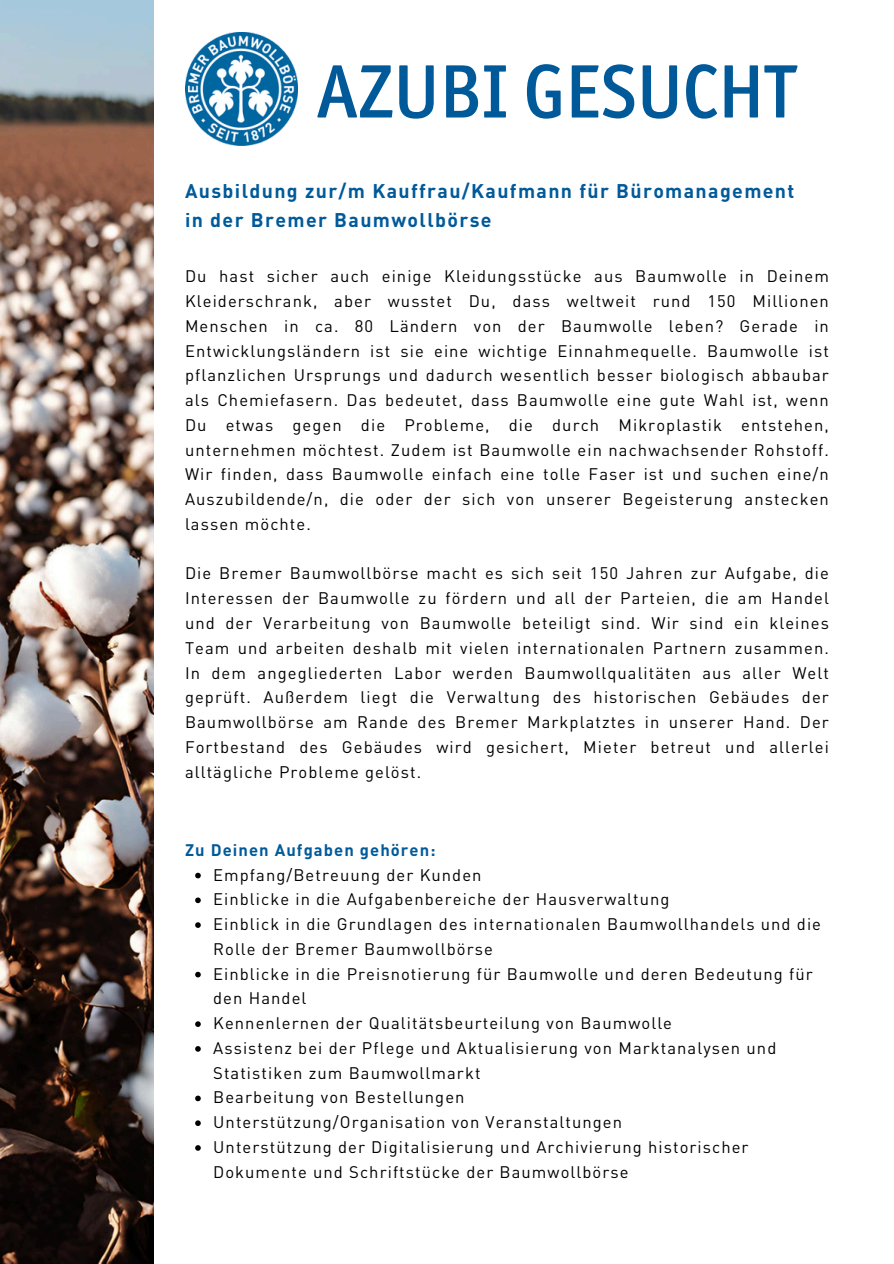
<style>
.page{position:relative;width:894px;height:1264px;background:#fff}
.page>*{position:absolute;margin:0;border:0;box-sizing:border-box;transform-origin:0 0}
.t1{font:500 76.05px "Officina Sans ITC Pro";color:#005a9a}
.t2{font:700 19.5px/29.2px "DINOT";letter-spacing:.07em;color:#005a9a}
.t3{font:16.5px/24.8px "DINOT";letter-spacing:.065em;color:#000}
.t4{font:700 16.5px "DINOT";letter-spacing:.065em;color:#005a9a}
</style>
<div class="page">
<img style="left:185px;top:33px;width:112px;height:112px">
<img style="left:0;top:0;width:153px;height:1263px">
<svg style="left:195px;top:872px;width:6px;height:6px"></svg>
<svg style="left:195px;top:897px;width:6px;height:6px"></svg>
<svg style="left:195px;top:922px;width:6px;height:5px"></svg>
<svg style="left:195px;top:971px;width:6px;height:6px"></svg>
<svg style="left:195px;top:1021px;width:6px;height:5px"></svg>
<svg style="left:195px;top:1046px;width:6px;height:5px"></svg>
<svg style="left:195px;top:1095px;width:6px;height:6px"></svg>
<svg style="left:195px;top:1120px;width:6px;height:5px"></svg>
<svg style="left:195px;top:1145px;width:6px;height:5px"></svg>
<p class="t1" style="left:316px;top:62px;width:480px">AZUBI GESUCHT</p>
<p class="t2" style="left:185px;top:175px;width:610px">Ausbildung zur/m Kauffrau/Kaufmann für Büromanagement in der Bremer Baumwollbörse</p>
<h1 class="t3" style="left:185px;top:263px;width:645px;text-align:justify">Du hast sicher auch einige Kleidungsstücke aus Baumwolle in Deinem Kleiderschrank, aber wusstet Du, dass weltweit rund 150 Millionen Menschen in ca. 80 Ländern von der Baumwolle leben? Gerade in Entwicklungsländern ist sie eine wichtige Einnahmequelle. Baumwolle ist pflanzlichen Ursprungs und dadurch wesentlich besser biologisch abbaubar als Chemiefasern. Das bedeutet, dass Baumwolle eine gute Wahl ist, wenn Du etwas gegen die Probleme, die durch Mikroplastik entstehen, unternehmen möchtest. Zudem ist Baumwolle ein nachwachsender Rohstoff.<br>Wir finden, dass Baumwolle einfach eine tolle Faser ist und suchen eine/n Auszubildende/n, die oder der sich von unserer Begeisterung anstecken lassen möchte.</h1>
<h2 class="t3" style="left:185px;top:560px;width:645px;text-align:justify">Die Bremer Baumwollbörse macht es sich seit 150 Jahren zur Aufgabe, die Interessen der Baumwolle zu fördern und all der Parteien, die am Handel und der Verarbeitung von Baumwolle beteiligt sind. Wir sind ein kleines Team und arbeiten deshalb mit vielen internationalen Partnern zusammen.<br>In dem angegliederten Labor werden Baumwollqualitäten aus aller Welt geprüft. Außerdem liegt die Verwaltung des historischen Gebäudes der Baumwollbörse am Rande des Bremer Markplatztes in unserer Hand. Der Fortbestand des Gebäudes wird gesichert, Mieter betreut und allerlei alltägliche Probleme gelöst.</h2>
<p class="t4" style="left:185px;top:838px;width:252px">Zu Deinen Aufgaben gehören:</p>
<p class="t3" style="left:213px;top:861px;width:270px">Empfang/Betreuung der Kunden</p>
<h3 class="t3" style="left:213px;top:886px;width:457px">Einblicke in die Aufgabenbereiche der Hausverwaltung</h3>
<p class="t3" style="left:213px;top:911px;width:609px">Einblick in die Grundlagen des internationalen Baumwollhandels und die<br>Rolle der Bremer Baumwollbörse</p>
<p class="t3" style="left:213px;top:960px;width:601px">Einblicke in die Preisnotierung für Baumwolle und deren Bedeutung für den Handel</p>
<p class="t3" style="left:213px;top:1010px;width:460px">Kennenlernen der Qualitätsbeurteilung von Baumwolle</p>
<p class="t3" style="left:213px;top:1034px;width:564px">Assistenz bei der Pflege und Aktualisierung von Marktanalysen und<br>Statistiken zum Baumwollmarkt</p>
<p class="t3" style="left:213px;top:1084px;width:253px">Bearbeitung von Bestellungen</p>
<p class="t3" style="left:213px;top:1109px;width:410px">Unterstützung/Organisation von Veranstaltungen</p>
<p class="t3" style="left:213px;top:1133px;width:536px">Unterstützung der Digitalisierung und Archivierung historischer<br>Dokumente und Schriftstücke der Baumwollbörse</p>
</div>
